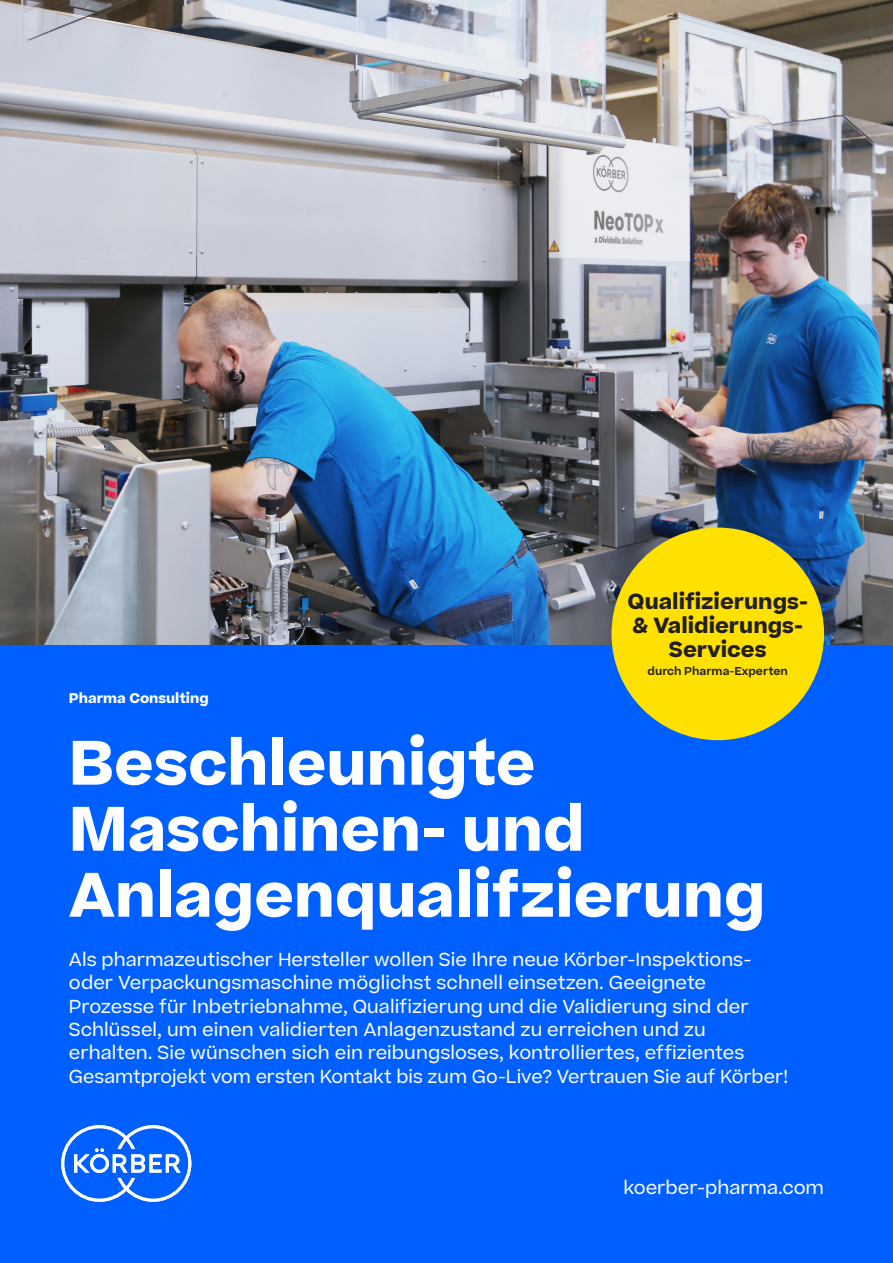
<style>
.page{position:relative;width:893px;height:1263px;background:#fff}
.page>*{position:absolute;margin:0;border:0;box-sizing:border-box;transform-origin:0 0}
.KOE_Factsheet_A4_Hea{font:700 60px/66px "Koerber";color:#fff}
.t1{font:700 21px "Koerber";color:#231f20}
.KOE_Advertising_Lead{font:18px/23.4px "Koerber";letter-spacing:.005em;color:#fff}
.KOE_Advertising_URL{font:18px "Koerber";color:#fff}
.KOE_Advertising_A4_C{font:700 13.5px "Koerber";color:#fff}
.t2{font:600 10.95px "Koerber";color:#231f20}
</style>
<div class="page">
<div style="left:0;top:631px;width:893px;height:632px;background:#0060ff"></div>
<img style="left:0;top:0;width:893px;height:645px">
<div style="left:611px;top:527px;width:213px;height:213px;background:#ffe101;border-radius:50%"></div>
<svg style="left:61px;top:1125px;width:130px;height:77px"></svg>
<p class="KOE_Advertising_A4_C" style="left:69px;top:688px;width:141px">Pharma Consulting</p>
<p class="t1" style="left:628px;top:586px;width:182px">Qualifizierungs-</p>
<p class="t1" style="left:632px;top:610px;width:172px">&amp; Validierungs-</p>
<p class="t1" style="left:669px;top:634px;width:99px">Services</p>
<p class="t2" style="left:648px;top:663px;width:142px">durch Pharma-Experten</p>
<p class="KOE_Factsheet_A4_Hea" style="left:69px;top:730px;width:698px">Beschleunigte<br>Maschinen- und<br>Anlagenqualifzierung</p>
<p class="KOE_Advertising_Lead" style="left:69px;top:947px;width:721px">Als pharmazeutischer Hersteller wollen Sie Ihre neue Körber-Inspektions&shy;oder Verpackungsmaschine möglichst schnell einsetzen. Geeignete Prozesse für Inbetriebnahme, Qualifizierung und die Validierung sind der Schlüssel, um einen validierten Anlagenzustand zu erreichen und zu erhalten. Sie wünschen sich ein reibungsloses, kontrolliertes, effizientes Gesamtprojekt vom ersten Kontakt bis zum Go-Live? Vertrauen Sie auf Körber!</p>
<p class="KOE_Advertising_URL" style="left:623px;top:1176px;width:202px">koerber-pharma.com</p>
</div>
